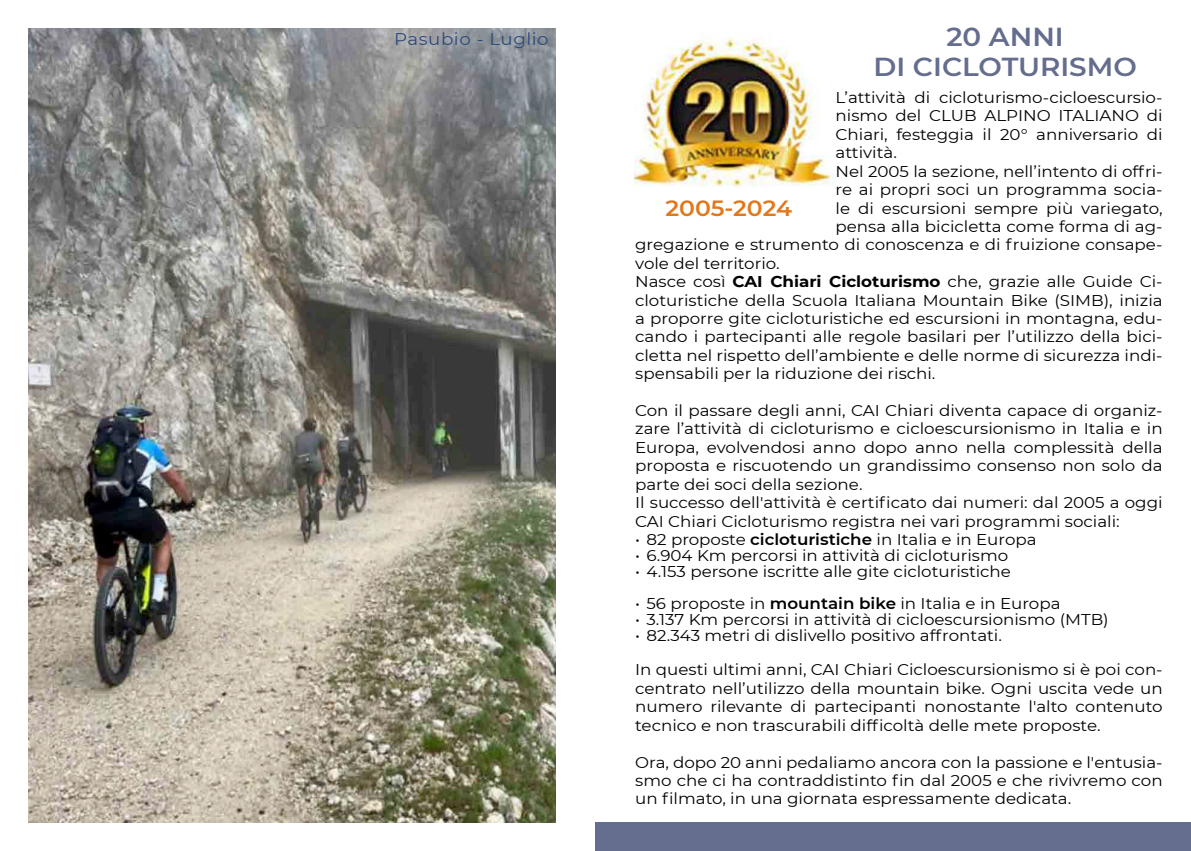
<style>
.page{position:relative;width:1191px;height:851px;background:#fff}
.page>*{position:absolute;margin:0;border:0;box-sizing:border-box;transform-origin:0 0}
.t1{font:600 26px/30px "Montserrat";color:#656d8e;text-align:center;scale:1.07 1}
.t2{font:600 22px "Montserrat";letter-spacing:-.005em;color:#e1781c;scale:1.07 1}
.t3{font:17px "Montserrat";letter-spacing:.03em;color:#304a7d;scale:1.07 1}
.t4{font:15.6px/18.4px "Montserrat";color:#000002;text-align:justify;scale:1.07 1}
.s1{font-weight:700}
.s2{font-weight:600}
</style>
<div class="page">
<img style="left:28px;top:28px;width:528px;height:794px">
<img style="left:634px;top:32px;width:200px;height:155px">
<div style="left:595px;top:822px;width:596px;height:28px;background:#656e8f"></div>
<p class="t3" style="left:394px;top:27px;width:146px">Pasubio - Luglio</p>
<h1 class="t1" style="left:873px;top:21px;width:248px">20 ANNI<br>DI CICLOTURISMO</h1>
<p class="t4" style="left:835px;top:88px;width:307px">L’attività di cicloturismo-cicloescursio-</p>
<p class="t4" style="left:835px;top:106px;width:307px">nismo del CLUB ALPINO ITALIANO di</p>
<p class="t4" style="left:835px;top:124px;width:307px">Chiari, festeggia il 20° anniversario di</p>
<p class="t4" style="left:835px;top:143px;width:59px">attività.</p>
<p class="t4" style="left:835px;top:161px;width:307px">Nel 2005 la sezione, nell’intento di offri-</p>
<p class="t4" style="left:835px;top:180px;width:307px">re ai propri soci un programma socia-</p>
<p class="t4" style="left:835px;top:198px;width:307px">le di escursioni sempre più variegato,</p>
<p class="t4" style="left:835px;top:216px;width:307px">pensa alla bicicletta come forma di ag-</p>
<p class="t4" style="left:635px;top:235px;width:494px">gregazione e strumento di conoscenza e di fruizione consape-</p>
<p class="t4" style="left:635px;top:253px;width:136px">vole del territorio.</p>
<p class="t4" style="left:635px;top:272px;width:494px">Nasce così <span class="s1">CAI Chiari Cicloturismo</span> che, grazie alle Guide Ci-</p>
<p class="t4" style="left:635px;top:290px;width:494px">cloturistiche della Scuola Italiana Mountain Bike (SIMB), inizia</p>
<p class="t4" style="left:635px;top:308px;width:494px">a proporre gite cicloturistiche ed escursioni in montagna, edu-</p>
<p class="t4" style="left:635px;top:327px;width:494px">cando i partecipanti alle regole basilari per l’utilizzo della bici-</p>
<p class="t4" style="left:635px;top:345px;width:494px">cletta nel rispetto dell’ambiente e delle norme di sicurezza indi-</p>
<p class="t4" style="left:635px;top:364px;width:282px">spensabili per la riduzione dei rischi.</p>
<p class="t4" style="left:635px;top:400px;width:494px;text-align:left">Con il passare degli anni, CAI Chiari diventa capace di organiz&shy;zare l’attività di cicloturismo e cicloescursionismo in Italia e in Europa, evolvendosi anno dopo anno nella complessità della proposta e riscuotendo un grandissimo consenso non solo da parte dei soci della sezione.<br>Il successo dell'attività è certificato dai numeri: dal 2005 a oggi CAI Chiari Cicloturismo registra nei vari programmi sociali:</p>
<p class="t4" style="left:635px;top:529px;width:376px">• 82 proposte <span class="s2">cicloturistiche</span> in Italia e in Europa</p>
<p class="t4" style="left:635px;top:545px;width:350px">• 6.904 Km percorsi in attività di cicloturismo</p>
<p class="t4" style="left:635px;top:561px;width:353px">• 4.153 persone iscritte alle gite cicloturistiche</p>
<p class="t4" style="left:635px;top:593px;width:399px">• 56 proposte in <span class="s2">mountain bike</span> in Italia e in Europa</p>
<p class="t4" style="left:635px;top:609px;width:444px">• 3.137 Km percorsi in attività di cicloescursionismo (MTB)</p>
<p class="t4" style="left:635px;top:625px;width:344px">• 82.343 metri di dislivello positivo affrontati.</p>
<p class="t4" style="left:635px;top:660px;width:494px">In questi ultimi anni, CAI Chiari Cicloescursionismo si è poi con&shy;centrato nell’utilizzo della mountain bike. Ogni uscita vede un numero rilevante di partecipanti nonostante l'alto contenuto tecnico e non trascurabili difficoltà delle mete proposte.</p>
<p class="t4" style="left:635px;top:752px;width:494px">Ora, dopo 20 anni pedaliamo ancora con la passione e l'entusia&shy;smo che ci ha contraddistinto fin dal 2005 e che rivivremo con un filmato, in una giornata espressamente dedicata.</p>
<h2 class="t2" style="left:665px;top:192px;width:120px">2005-2024</h2>
</div>
